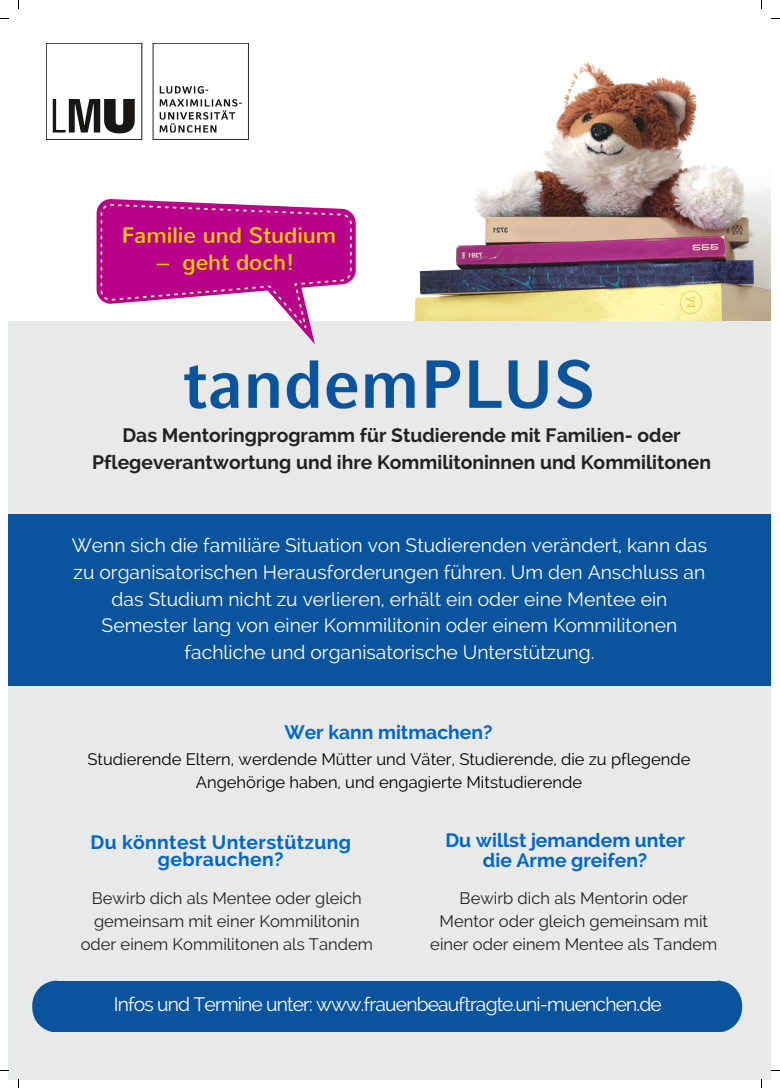
<style>
.page{position:relative;width:780px;height:1089px;background:#fff}
.page>*{position:absolute;margin:0;border:0;box-sizing:border-box;transform-origin:0 0}
.t1{font:22.31px/26.7px "Nunito";color:#fc0;text-align:center}
.t2{font:19.31px/26.7px "Raleway";color:#fff;text-align:center}
.t3{font:700 19.31px/26.7px "Raleway";color:#222;text-align:center}
.t4{font:19.31px "Raleway";letter-spacing:-.045em;color:#fff}
.t5{font:700 19.31px/19.7px "Raleway";color:#06c;text-align:center}
.t6{font:700 19.31px/17.8px "Raleway";letter-spacing:.02em;color:#06c;text-align:center}
.t7{font:16.56px/22.9px "Raleway";color:#222;text-align:center}
.t8{font:16.56px/22.9px "Raleway";color:#000;text-align:center}
.s1{font-family:"Arimo"}
</style>
<div class="page">
<img style="left:414px;top:62px;width:356px;height:259px">
<div style="left:9px;top:321px;width:761px;height:757px;background:#e8e9e9"></div>
<div style="left:9px;top:513px;width:761px;height:172px;background:#0a539d"></div>
<div style="left:56px;top:980px;width:662px;height:51px;background:#0a539d"></div>
<svg style="left:717px;top:980px;width:24px;height:51px"></svg>
<svg style="left:32px;top:980px;width:25px;height:51px"></svg>
<img style="left:184px;top:359px;width:408px;height:50px">
<img style="left:46px;top:43px;width:202px;height:96px">
<svg style="left:97px;top:199px;width:258px;height:145px"></svg>
<svg style="left:100px;top:204px;width:252px;height:124px"></svg>
<p class="t1" style="left:122px;top:222px;width:216px">Familie und Studium <span class="s1">‒</span> geht doch!</p>
<p class="t3" style="left:92px;top:422px;width:620px">Das Mentoringprogramm für Studierende mit Familien- oder<br>Pflegeverantwortung und ihre Kommilitoninnen und Kommilitonen</p>
<p class="t2" style="left:72px;top:532px;width:636px">Wenn sich die familiäre Situation von Studierenden verändert, kann das zu organisatorischen Herausforderungen führen. Um den Anschluss an das Studium nicht zu verlieren, erhält ein oder eine Mentee ein Semester lang von einer Kommilitonin oder einem Kommilitonen fachliche und organisatorische Unterstützung.</p>
<p class="t5" style="left:284px;top:722px;width:210px">Wer kann mitmachen?</p>
<p class="t8" style="left:87px;top:747px;width:604px">Studierende Eltern, werdende Mütter und Väter, Studierende, die zu pflegende<br>Angehörige haben, und engagierte Mitstudierende</p>
<p class="t6" style="left:90px;top:832px;width:262px">Du könntest Unterstützung gebrauchen?</p>
<p class="t5" style="left:445px;top:830px;width:241px">Du willst jemandem unter die Arme greifen?</p>
<p class="t7" style="left:81px;top:886px;width:293px">Bewirb dich als Mentee oder gleich gemeinsam mit einer Kommilitonin oder einem Kommilitonen als Tandem</p>
<p class="t7" style="left:430px;top:886px;width:288px">Bewirb dich als Mentorin oder<br>Mentor oder gleich gemeinsam mit einer oder einem Mentee als Tandem</p>
<p class="t4" style="left:114px;top:992px;width:549px">Infos und Termine unter: www.frauenbeauftragte.uni-muenchen.de</p>
</div>
